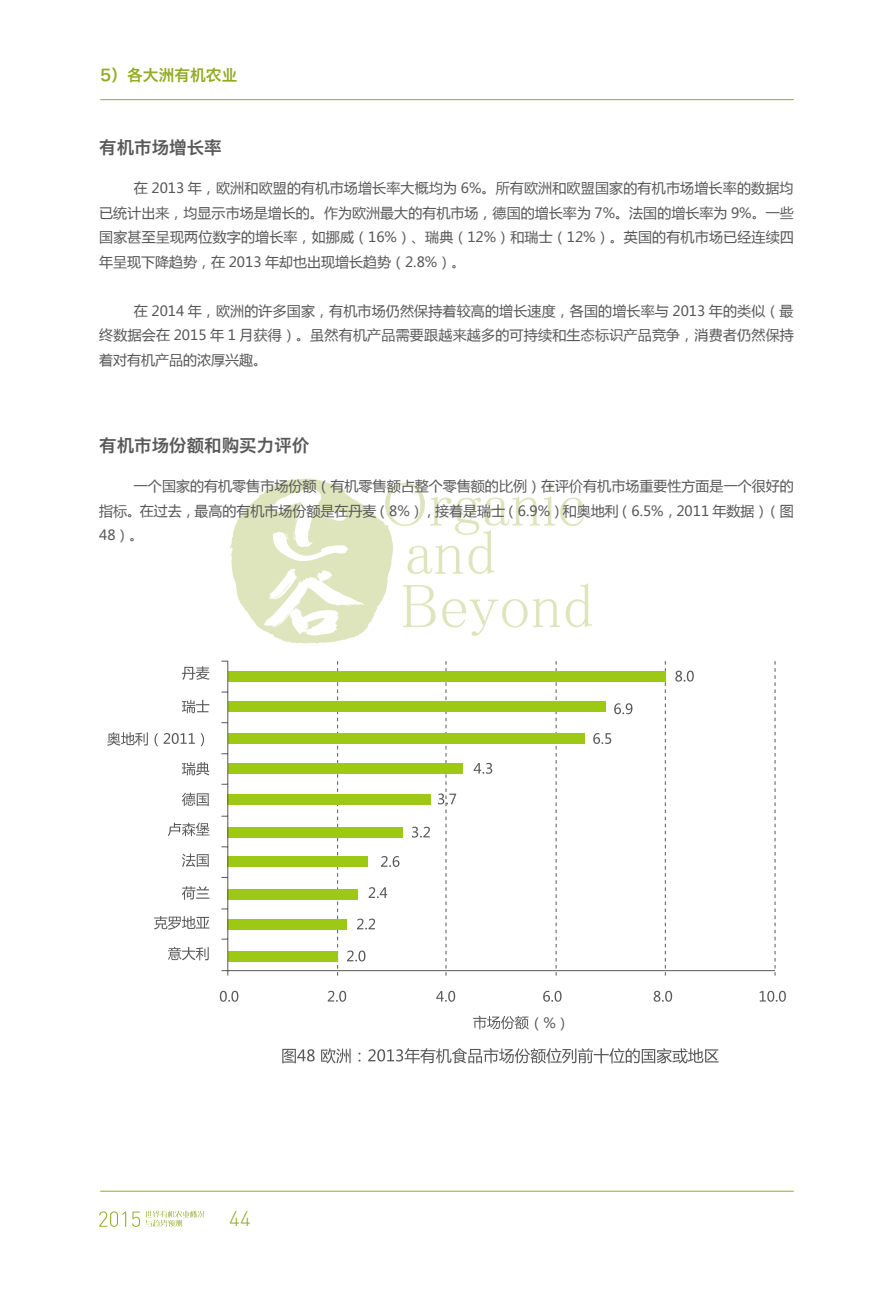
<style>
.page{position:relative;width:893px;height:1290px;background:#fff}
.page>*{position:absolute;margin:0;border:0;box-sizing:border-box;transform-origin:0 0}
.t1{font:300 21px "DIN Pro";color:#92ab23}
.t2{font:17.5px "Hiragino Sans GB W6";color:#595757}
.t3{font:15.75px "Hiragino Sans GB W6";color:#92ab23}
.t4{font:14px/24.5px "Microsoft Ya Hei";letter-spacing:.005em;color:#595757;text-align:justify}
</style>
<div class="page">
<svg style="left:99px;top:1211px;width:27px;height:16px"></svg>
<svg style="left:132px;top:1211px;width:72px;height:16px"></svg>
<hr style="left:100px;top:1191px;width:694px;height:1px;background:#92ab23">
<hr style="left:100px;top:99px;width:694px;height:1px;background:#92ab23">
<svg style="left:230px;top:478px;width:362px;height:166px"></svg>
<svg style="left:221px;top:660px;width:555px;height:316px"></svg>
<svg style="left:182px;top:666px;width:28px;height:14px"></svg>
<svg style="left:182px;top:700px;width:27px;height:13px"></svg>
<svg style="left:107px;top:732px;width:41px;height:14px"></svg>
<svg style="left:154px;top:733px;width:4px;height:13px"></svg>
<svg style="left:164px;top:733px;width:40px;height:13px"></svg>
<svg style="left:182px;top:762px;width:27px;height:13px"></svg>
<svg style="left:182px;top:792px;width:27px;height:14px"></svg>
<svg style="left:168px;top:822px;width:41px;height:14px"></svg>
<svg style="left:182px;top:853px;width:27px;height:14px"></svg>
<svg style="left:182px;top:886px;width:27px;height:14px"></svg>
<svg style="left:154px;top:916px;width:55px;height:14px"></svg>
<svg style="left:168px;top:947px;width:41px;height:13px"></svg>
<svg style="left:347px;top:950px;width:18px;height:11px"></svg>
<svg style="left:220px;top:991px;width:18px;height:11px"></svg>
<svg style="left:436px;top:991px;width:19px;height:11px"></svg>
<svg style="left:328px;top:991px;width:18px;height:11px"></svg>
<svg style="left:543px;top:991px;width:19px;height:11px"></svg>
<svg style="left:654px;top:991px;width:18px;height:11px"></svg>
<svg style="left:760px;top:991px;width:26px;height:11px"></svg>
<svg style="left:473px;top:1015px;width:56px;height:14px"></svg>
<svg style="left:357px;top:918px;width:18px;height:11px"></svg>
<svg style="left:369px;top:887px;width:18px;height:11px"></svg>
<svg style="left:381px;top:856px;width:18px;height:11px"></svg>
<svg style="left:412px;top:827px;width:18px;height:10px"></svg>
<svg style="left:438px;top:661px;width:18px;height:314px"></svg>
<svg style="left:474px;top:763px;width:18px;height:11px"></svg>
<svg style="left:593px;top:733px;width:18px;height:11px"></svg>
<svg style="left:614px;top:703px;width:18px;height:11px"></svg>
<svg style="left:675px;top:671px;width:19px;height:10px"></svg>
<svg style="left:282px;top:1049px;width:33px;height:14px"></svg>
<svg style="left:321px;top:1048px;width:30px;height:15px"></svg>
<svg style="left:368px;top:1048px;width:350px;height:15px"></svg>
<p class="t3" style="left:100px;top:65px;width:139px">5）各大洲有机农业</p>
<p class="t2" style="left:99px;top:136px;width:124px">有机市场增长率</p>
<p class="t4" style="left:99px;top:176px;width:696px;text-indent:35px">在 2013 年，欧洲和欧盟的有机市场增长率大概均为 6%。所有欧洲和欧盟国家的有机市场增长率的数据均已统计出来，均显示市场是增长的。作为欧洲最大的有机市场，德国的增长率为 7%。法国的增长率为 9%。一些国家甚至呈现两位数字的增长率，如挪威（16%）、瑞典（12%）和瑞士（12%）。英国的有机市场已经连续四年呈现下降趋势，在 2013 年却也出现增长趋势（2.8%）。</p>
<p class="t4" style="left:99px;top:298px;width:696px;text-indent:35px">在 2014 年，欧洲的许多国家，有机市场仍然保持着较高的增长速度，各国的增长率与 2013 年的类似（最终数据会在 2015 年 1 月获得）。虽然有机产品需要跟越来越多的可持续和生态标识产品竞争，消费者仍然保持着对有机产品的浓厚兴趣。</p>
<p class="t2" style="left:99px;top:434px;width:211px">有机市场份额和购买力评价</p>
<p class="t4" style="left:99px;top:473px;width:696px;text-indent:35px">一个国家的有机零售市场份额（有机零售额占整个零售额的比例）在评价有机市场重要性方面是一个很好的指标。在过去，最高的有机市场份额是在丹麦（8%），接着是瑞士（6.9%）和奥地利（6.5%，2011 年数据）（图48）。</p>
<h1 class="t1" style="left:229px;top:1204px;width:23px">44</h1>
<p class="t4" style="left:529px;top:1010px;width:42px">（%）</p>
</div>
